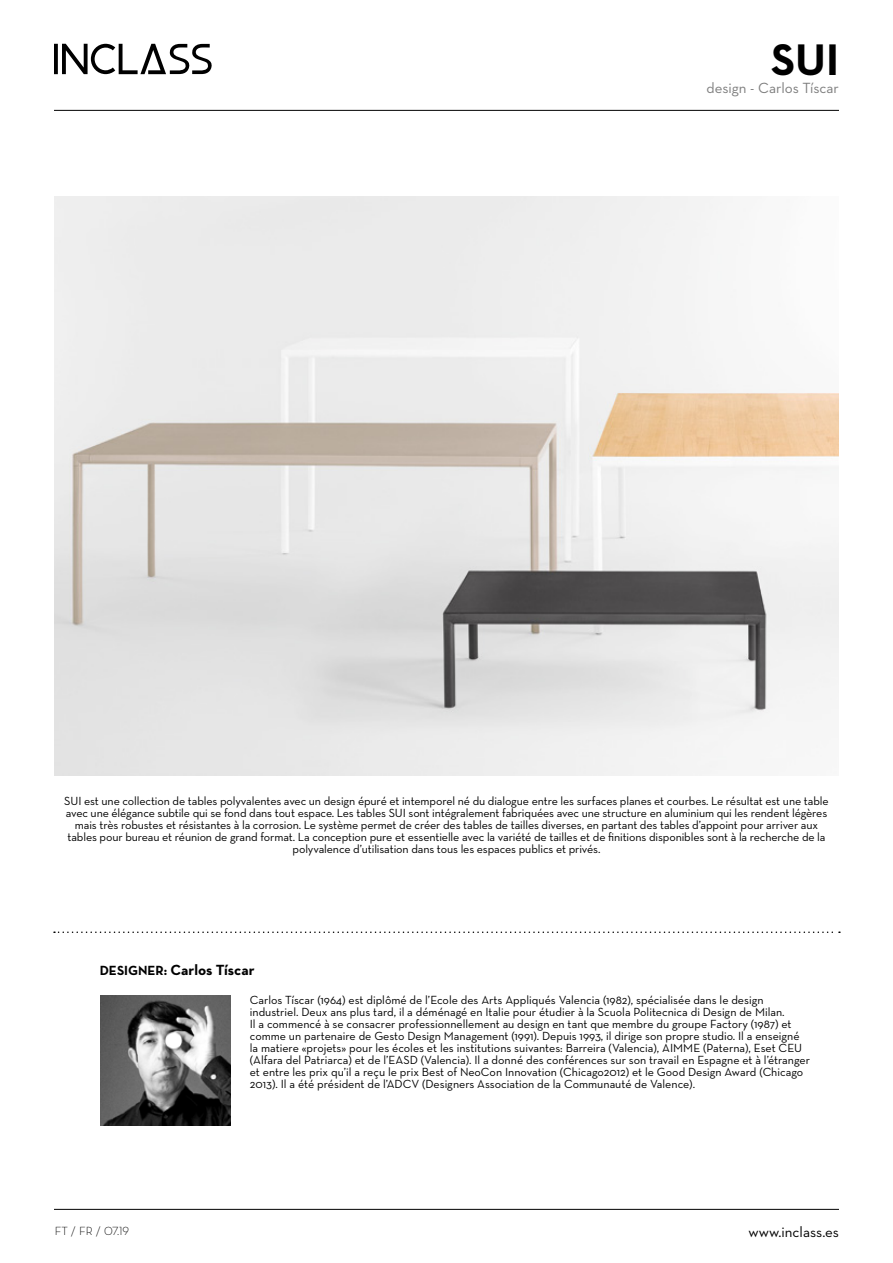
<style>
.page{position:relative;width:893px;height:1263px;background:#fff}
.page>*{position:absolute;margin:0;border:0;box-sizing:border-box;transform-origin:0 0}
.t1{font:700 45px "Neutra Text";color:#000}
.t2{font:700 15px "Neutra Text";color:#000}
.t3{font:15px "Neutra Text";color:#7d7d7d}
.t4{font:15px "Neutra Text";color:#000}
.t5{font:12px/12px "Neutra Text";letter-spacing:-.01em;color:#000}
.t6{font:300 12px "Neutra Text";color:#000}
.s1{font-size:13.5px}
.s2{font-family:"Neutra Text Light Alt";font-weight:400}
</style>
<div class="page">
<img style="left:101px;top:995px;width:130px;height:130px">
<img style="left:54px;top:196px;width:785px;height:580px">
<hr style="left:54px;top:110px;width:785px;height:1px;background:#000">
<hr style="left:54px;top:1209px;width:785px;height:1px;background:#000">
<svg style="left:54px;top:44px;width:158px;height:30px"></svg>
<svg style="left:54px;top:931px;width:786px;height:2px"></svg>
<h1 class="t1" style="left:771px;top:32px;width:69px">SUI</h1>
<p class="t3" style="left:706px;top:79px;width:134px">design - Carlos Tíscar</p>
<p class="t5" style="left:64px;top:795px;width:766px;text-align:center">SUI est une collection de tables polyvalentes avec un design épuré et intemporel né du dialogue entre les surfaces planes et courbes. Le résultat est une table avec une élégance subtile qui se fond dans tout espace. Les tables SUI sont intégralement fabriquées avec une structure en aluminium qui les rendent légères mais très robustes et résistantes à la corrosion. Le système permet de créer des tables de tailles diverses, en partant des tables d’appoint pour arriver aux tables pour bureau et réunion de grand format. La conception pure et essentielle avec la variété de tailles et de finitions disponibles sont à la recherche de la polyvalence d’utilisation dans tous les espaces publics et privés.</p>
<p class="t2" style="left:100px;top:960px;width:156px"><span class="s1">DESIGNER:</span> Carlos Tíscar</p>
<p class="t5" style="left:250px;top:993px;width:562px">Carlos Tíscar (1964) est diplômé de l’Ecole des Arts Appliqués Valencia (1982), spécialisée dans le design industriel. Deux ans plus tard, il a déménagé en Italie pour étudier à la Scuola Politecnica di Design de Milan.<br>Il a commencé à se consacrer professionnellement au design en tant que membre du groupe Factory (1987) et comme un partenaire de Gesto Design Management (1991). Depuis 1993, il dirige son propre studio. Il a enseigné la matiere «projets» pour les écoles et les institutions suivantes: Barreira (Valencia), AIMME (Paterna), Eset CEU (Alfara del Patriarca) et de l’EASD (Valencia). Il a donné des conférences sur son travail en Espagne et à l’étranger et entre les prix qu’il a reçu le prix Best of NeoCon Innovation (Chicago2012) et le Good Design Award (Chicago 2013). Il a été président de l’ADCV (Designers Association de la Communauté de Valence).</p>
<p class="t6" style="left:55px;top:1224px;width:76px">FT / FR / <span class="s2">07.19</span></p>
<p class="t4" style="left:748px;top:1223px;width:92px">www.inclass.es</p>
</div>
